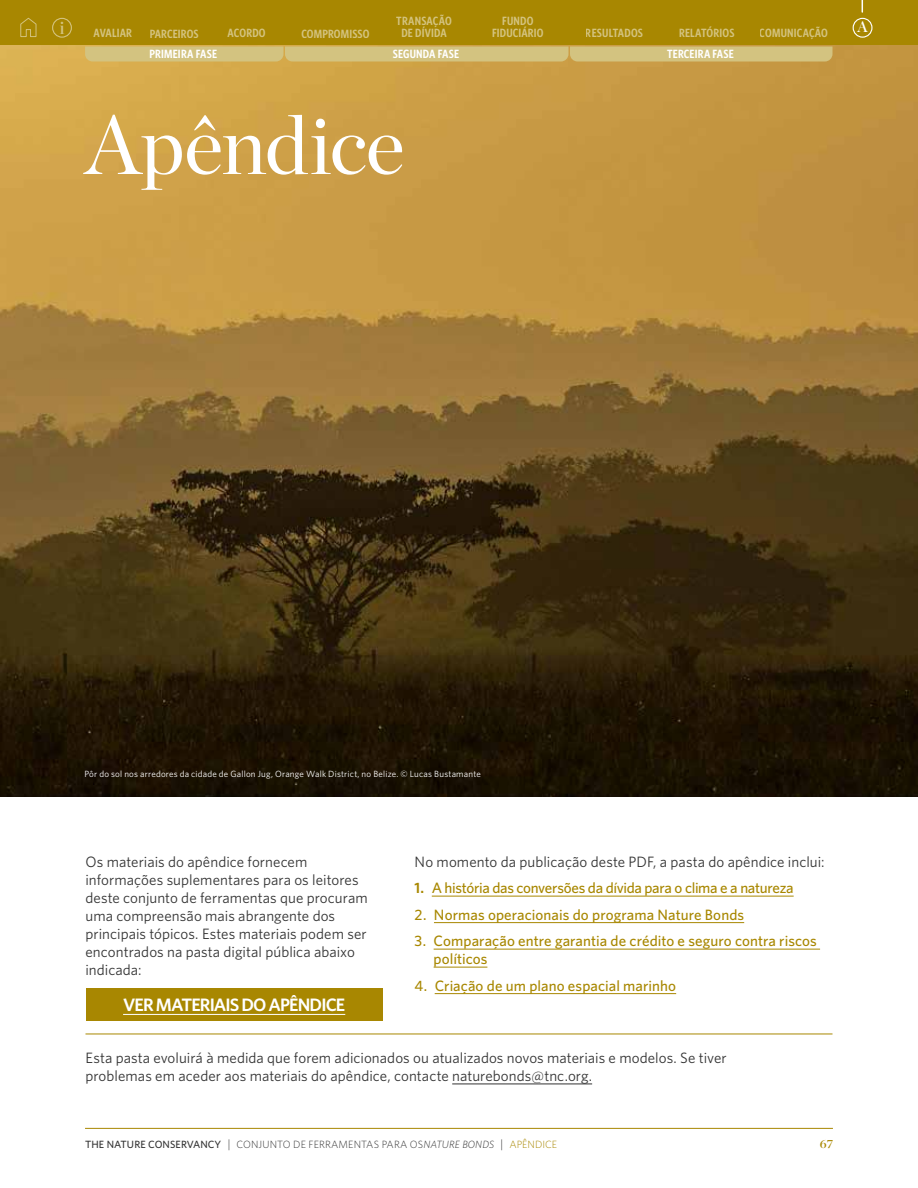
<style>
.page{position:relative;width:918px;height:1188px;background:#fff}
.page>*{position:absolute;margin:0;border:0;box-sizing:border-box;transform-origin:0 0}
.t1{font:82.5px "Chronicle Display";letter-spacing:-.01em;color:#fff}
.t2{font:600 18px "Whitney";letter-spacing:-.05em;color:#fff}
.t3{font:18px "Chronicle Display Semi";color:#fff}
.t4{font:15px/18px "Whitney";letter-spacing:.005em;color:#333}
.t5{font:500 15px/18px "Whitney";letter-spacing:.005em;color:#a88701}
.t6{font:500 15px "Whitney";letter-spacing:-.02em;color:#a88701}
.t7{font:15px "Chronicle Display Semi";color:#fff}
.t8{font:600 12px/12px "Whitney Condensed";letter-spacing:.015em;color:#fff;text-align:center}
.t9{font:12px "Chronicle Display Semi";color:#a88701}
.t10{font:300 10.5px "Whitney";letter-spacing:.01em;color:#333}
.t11{font:9px "Whitney";letter-spacing:.025em;color:#fff}
.s1{font-weight:600}
.s2{font-weight:500}
.s3{font-size:12px}
.s4{font-style:italic}
.s5{color:#a88701}
</style>
<div class="page">
<img style="left:0;top:45px;width:918px;height:751px">
<div style="left:86px;top:989px;width:296px;height:32px;background:#a88701"></div>
<hr style="left:123px;top:1014px;width:222px;height:1px;background:#fff">
<hr style="left:452px;top:1084px;width:140px;height:1px;background:#333">
<hr style="left:432px;top:896px;width:362px;height:1px;background:#a88701">
<hr style="left:434px;top:922px;width:310px;height:1px;background:#a88701">
<hr style="left:434px;top:949px;width:386px;height:1px;background:#a88701">
<hr style="left:434px;top:967px;width:53px;height:1px;background:#a88701">
<hr style="left:435px;top:993px;width:241px;height:1px;background:#a88701">
<hr style="left:86px;top:1034px;width:746px;height:1px;background:#a88701">
<hr style="left:85px;top:1128px;width:748px;height:1px;background:#a88701">
<div style="left:0;top:0;width:918px;height:45px;background:#a88701"></div>
<svg style="left:85px;top:46px;width:747px;height:16px"></svg>
<div style="left:853px;top:18px;width:20px;height:20px;border:1px solid #fff;border-radius:50%"></div>
<svg style="left:862px;top:0;width:1px;height:12px"></svg>
<div style="left:52px;top:18px;width:20px;height:20px;border:1px solid #fff;border-radius:50%"></div>
<svg style="left:20px;top:17px;width:17px;height:20px"></svg>
<p class="t8" style="left:396px;top:15px;width:57px">TRANSAÇÃO<br>DE DÍVIDA</p>
<p class="t8" style="left:492px;top:15px;width:53px">FUNDO<br>FIDUCIÁRIO</p>
<p class="t3" style="left:59px;top:13px;width:7px">i</p>
<p class="t7" style="left:857px;top:15px;width:12px">A</p>
<p class="t8" style="left:586px;top:27px;width:59px">RESULTADOS</p>
<p class="t8" style="left:679px;top:27px;width:57px">RELATÓRIOS</p>
<p class="t8" style="left:760px;top:27px;width:70px">COMUNICAÇÃO</p>
<p class="t8" style="left:94px;top:27px;width:40px">AVALIAR</p>
<p class="t8" style="left:149px;top:27px;width:51px">PARCEIROS</p>
<p class="t8" style="left:228px;top:27px;width:39px">ACORDO</p>
<p class="t8" style="left:301px;top:27px;width:70px">COMPROMISSO</p>
<p class="t8" style="left:150px;top:48px;width:69px">PRIMEIRA FASE</p>
<p class="t8" style="left:393px;top:48px;width:68px">SEGUNDA FASE</p>
<p class="t8" style="left:667px;top:48px;width:68px">TERCEIRA FASE</p>
<h1 class="t1" style="left:86px;top:82px;width:321px">Apêndice</h1>
<p class="t11" style="left:84px;top:769px;width:398px">Pôr do sol nos arredores da cidade de Gallon Jug, Orange Walk District, no Belize. © Lucas Bustamante</p>
<p class="t4" style="left:86px;top:852px;width:284px">Os materiais do apêndice fornecem informações suplementares para os leitores deste conjunto de ferramentas que procuram uma compreensão mais abrangente dos principais tópicos. Estes materiais podem ser encontrados na pasta digital pública abaixo indicada:</p>
<p class="t2" style="left:123px;top:994px;width:224px">VER MATERIAIS DO APÊNDICE</p>
<p class="t4" style="left:415px;top:852px;width:411px">No momento da publicação deste PDF, a pasta do apêndice inclui:</p>
<p class="t6" style="left:415px;top:879px;width:381px"><span class="s1">1.</span> A história das conversões da dívida para o clima e a natureza</p>
<p class="t5" style="left:415px;top:905px;width:331px">2. Normas operacionais do programa Nature Bonds</p>
<p class="t5" style="left:434px;top:931px;width:385px;text-indent:-19px">3. Comparação entre garantia de crédito e seguro contra riscos políticos</p>
<p class="t5" style="left:415px;top:976px;width:263px">4. Criação de um plano espacial marinho</p>
<p class="t4" style="left:86px;top:1048px;width:643px">Esta pasta evoluirá à medida que forem adicionados ou atualizados novos materiais e modelos. Se tiver problemas em aceder aos materiais do apêndice, contacte naturebonds@tnc.org.</p>
<p class="t10" style="left:85px;top:1138px;width:474px"><span class="s2">THE NATURE CONSERVANCY</span> <span class="s3">|</span> CONJUNTO DE FERRAMENTAS PARA OS<span class="s4">NATURE BONDS</span> <span class="s3">|</span> <span class="s5">APÊNDICE</span></p>
<p class="t9" style="left:820px;top:1134px;width:15px">67</p>
</div>
